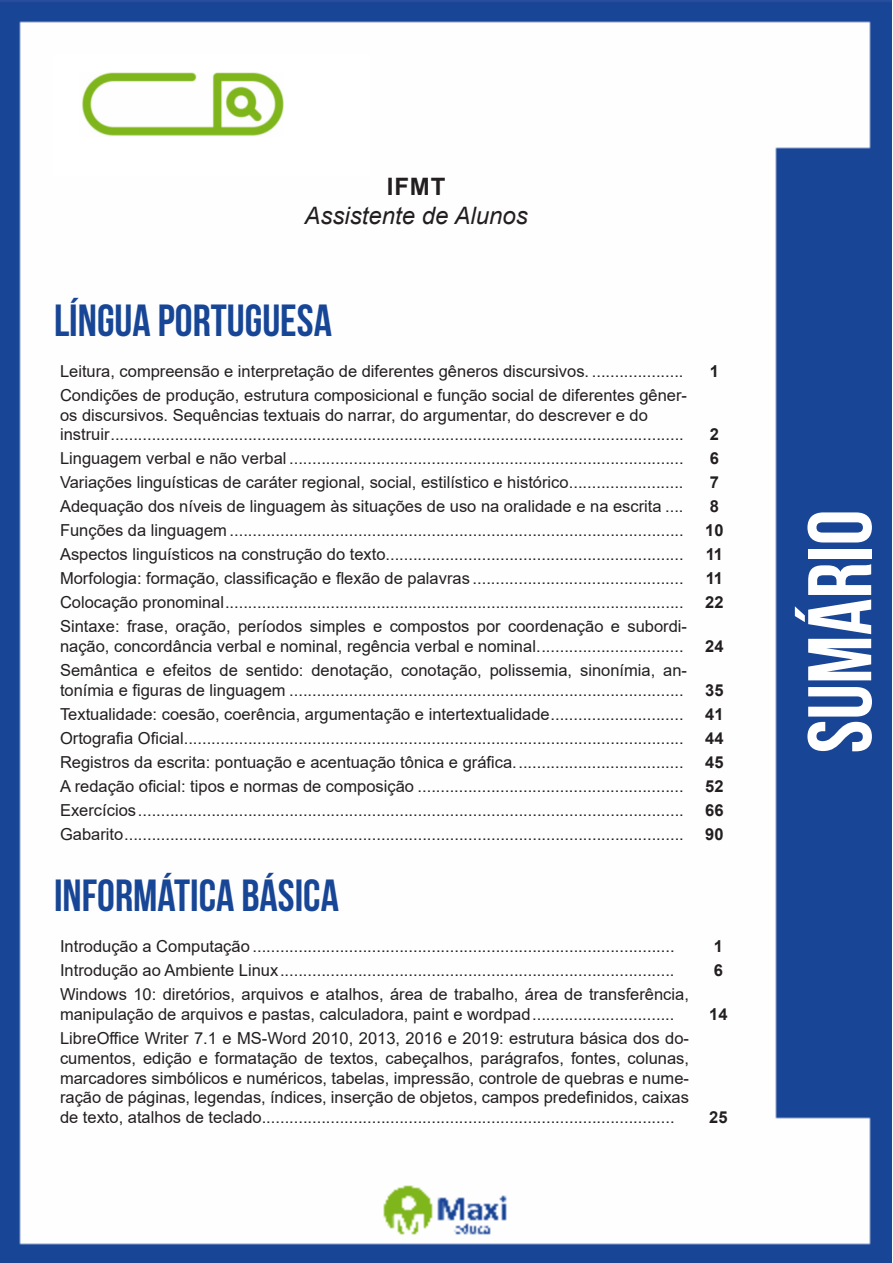
<style>
.page{position:relative;width:893px;height:1263px;background:#fff}
.page>*{position:absolute;margin:0;border:0;box-sizing:border-box;transform-origin:0 0}
.t1{font:700 90px "Bebas Neue";color:#fff}
.t2{font:700 45px "Bebas Neue";color:#184696}
.t3{font:italic 24px "Arial";color:#231f20}
.t4{font:700 24px "Arial";color:#231f20}
.ALTERNATIVAS{font:16.5px/19.8px "Arial";color:#231f20}
.ALTERNATIVAS-2{font:700 16.5px "Arial";color:#231f20}
.INDICE{font:700 16.5px "Arial";color:#231f20}
</style>
<div class="page">
<img style="left:0;top:0;width:892px;height:1263px">
<div style="left:53px;top:55px;width:317px;height:121px;background:#fff"></div>
<img style="left:82px;top:72px;width:201px;height:64px">
<p class="t4" style="left:387px;top:170px;width:60px">IFMT</p>
<p class="t3" style="left:304px;top:200px;width:225px">Assistente de Alunos</p>
<p class="t2" style="left:54px;top:295px;width:279px">LÍNGUA PORTUGUESA</p>
<p class="ALTERNATIVAS" style="left:60px;top:361px;width:625px">Leitura, compreensão e interpretação de diferentes gêneros discursivos. ....................</p>
<p class="ALTERNATIVAS-2" style="left:710px;top:359px;width:11px">1</p>
<p class="ALTERNATIVAS" style="left:60px;top:385px;width:629px">Condições de produção, estrutura composicional e função social de diferentes gêner&shy;os discursivos. Sequências textuais do narrar, do argumentar, do descrever e do</p>
<p class="ALTERNATIVAS" style="left:60px;top:424px;width:625px">instruir.............................................................................................................................</p>
<p class="ALTERNATIVAS-2" style="left:710px;top:423px;width:11px">2</p>
<p class="ALTERNATIVAS" style="left:60px;top:448px;width:625px">Linguagem verbal e não verbal ......................................................................................</p>
<p class="ALTERNATIVAS-2" style="left:710px;top:447px;width:11px">6</p>
<p class="ALTERNATIVAS" style="left:60px;top:472px;width:625px">Variações linguísticas de caráter regional, social, estilístico e histórico.........................</p>
<p class="ALTERNATIVAS-2" style="left:710px;top:471px;width:11px">7</p>
<p class="ALTERNATIVAS" style="left:60px;top:497px;width:625px">Adequação dos níveis de linguagem às situações de uso na oralidade e na escrita ....</p>
<p class="ALTERNATIVAS-2" style="left:710px;top:495px;width:11px">8</p>
<p class="ALTERNATIVAS" style="left:60px;top:521px;width:625px">Funções da linguagem ...................................................................................................</p>
<p class="ALTERNATIVAS-2" style="left:705px;top:519px;width:20px">10</p>
<p class="ALTERNATIVAS" style="left:60px;top:545px;width:625px">Aspectos linguísticos na construção do texto.................................................................</p>
<p class="ALTERNATIVAS-2" style="left:706px;top:543px;width:19px">11</p>
<p class="ALTERNATIVAS" style="left:60px;top:569px;width:625px">Morfologia: formação, classificação e flexão de palavras ..............................................</p>
<p class="ALTERNATIVAS-2" style="left:706px;top:567px;width:19px">11</p>
<p class="ALTERNATIVAS" style="left:60px;top:593px;width:625px">Colocação pronominal....................................................................................................</p>
<p class="ALTERNATIVAS-2" style="left:705px;top:591px;width:20px">22</p>
<p class="ALTERNATIVAS" style="left:60px;top:617px;width:629px">Sintaxe: frase, oração, períodos simples e compostos por coordenação e subordi&shy;nação, concordância verbal e nominal, regência verbal e nominal................................</p>
<p class="ALTERNATIVAS-2" style="left:705px;top:635px;width:20px">24</p>
<p class="ALTERNATIVAS" style="left:60px;top:660px;width:629px">Semântica e efeitos de sentido: denotação, conotação, polissemia, sinonímia, an&shy;tonímia e figuras de linguagem ......................................................................................</p>
<p class="ALTERNATIVAS-2" style="left:705px;top:679px;width:20px">35</p>
<p class="ALTERNATIVAS" style="left:60px;top:704px;width:625px">Textualidade: coesão, coerência, argumentação e intertextualidade.............................</p>
<p class="ALTERNATIVAS-2" style="left:705px;top:703px;width:20px">41</p>
<p class="ALTERNATIVAS" style="left:60px;top:728px;width:625px">Ortografia Oficial.............................................................................................................</p>
<p class="ALTERNATIVAS-2" style="left:705px;top:727px;width:20px">44</p>
<p class="ALTERNATIVAS" style="left:60px;top:752px;width:625px">Registros da escrita: pontuação e acentuação tônica e gráfica.....................................</p>
<p class="ALTERNATIVAS-2" style="left:705px;top:751px;width:20px">45</p>
<p class="ALTERNATIVAS" style="left:60px;top:776px;width:625px">A redação oficial: tipos e normas de composição ..........................................................</p>
<p class="ALTERNATIVAS-2" style="left:705px;top:775px;width:20px">52</p>
<p class="ALTERNATIVAS" style="left:60px;top:800px;width:625px">Exercícios.......................................................................................................................</p>
<p class="ALTERNATIVAS-2" style="left:705px;top:799px;width:20px">66</p>
<p class="ALTERNATIVAS" style="left:60px;top:824px;width:625px">Gabarito..........................................................................................................................</p>
<p class="ALTERNATIVAS-2" style="left:705px;top:823px;width:20px">90</p>
<p class="t2" style="left:54px;top:871px;width:286px">INFORMÁTICA BÁSICA</p>
<p class="ALTERNATIVAS" style="left:60px;top:936px;width:616px">Introdução a Computação ............................................................................................</p>
<p class="INDICE" style="left:714px;top:935px;width:11px">1</p>
<p class="ALTERNATIVAS" style="left:60px;top:960px;width:616px">Introdução ao Ambiente Linux......................................................................................</p>
<p class="INDICE" style="left:714px;top:959px;width:11px">6</p>
<p class="ALTERNATIVAS" style="left:60px;top:984px;width:630px">Windows 10: diretórios, arquivos e atalhos, área de trabalho, área de transferência, manipulação de arquivos e pastas, calculadora, paint e wordpad...............................</p>
<p class="INDICE" style="left:709px;top:1002px;width:20px">14</p>
<p class="ALTERNATIVAS" style="left:60px;top:1028px;width:630px;text-align:justify">LibreOffice Writer 7.1 e MS-Word 2010, 2013, 2016 e 2019: estrutura básica dos do&shy;cumentos, edição e formatação de textos, cabeçalhos, parágrafos, fontes, colunas, marcadores simbólicos e numéricos, tabelas, impressão, controle de quebras e nume&shy;ração de páginas, legendas, índices, inserção de objetos, campos predefinidos, caixas de texto, atalhos de teclado..........................................................................................</p>
<p class="INDICE" style="left:709px;top:1106px;width:20px">25</p>
<h1 class="t1" style="left:791px;top:753px;width:245px;rotate:-90deg">SUMÁRIO</h1>
</div>
